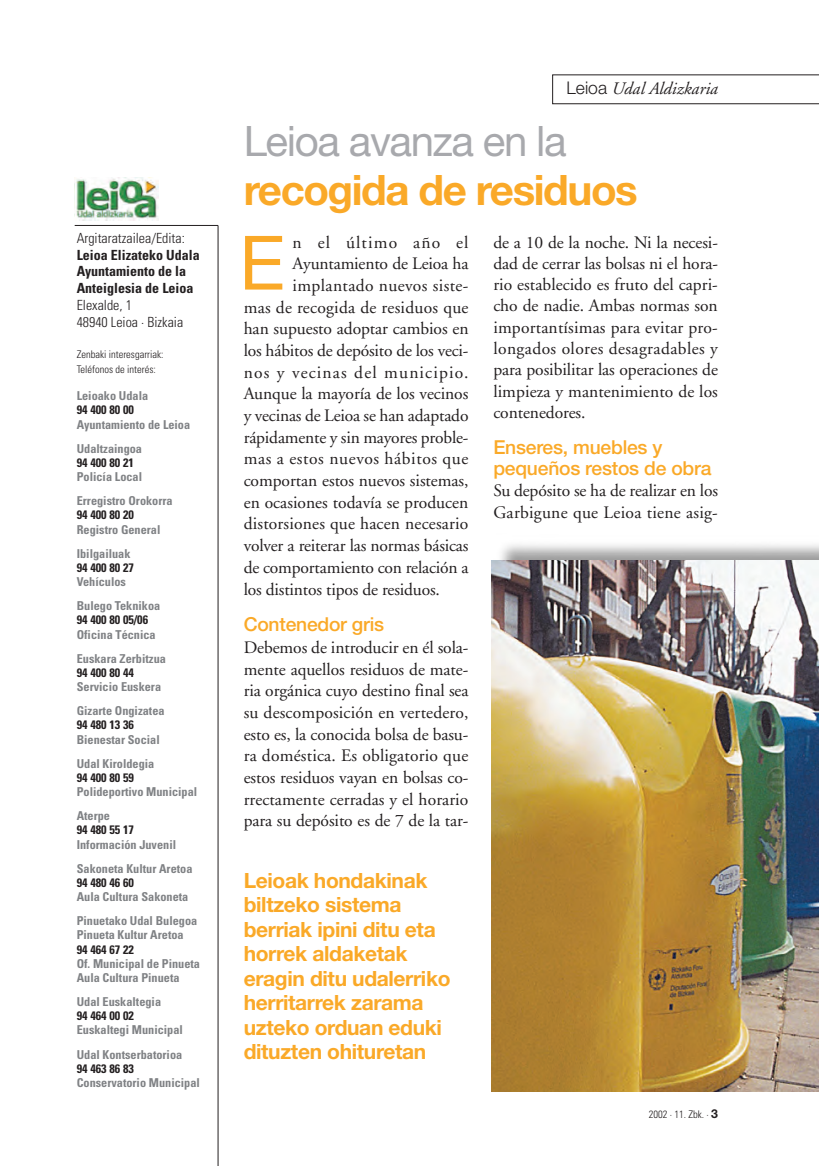
<style>
.page{position:relative;width:819px;height:1166px;background:#fff}
.page>*{position:absolute;margin:0;border:0;box-sizing:border-box;transform-origin:0 0}
.t1{font:75.08px "Helvetica Neue";color:#faa928}
.t2{font:700 42px "Helvetica Neue";letter-spacing:-.035em;color:#faa928}
.t3{font:42px "Helvetica Neue";letter-spacing:-.035em;color:#a8a9ad}
.t4{font:700 21px/24.5px "Helvetica Neue";letter-spacing:-.015em;color:#faa928}
.t5{font:500 19.25px/21.3px "Helvetica Neue";letter-spacing:-.01em;color:#faa928}
.t6{font:17.5px/21.3px "Adobe Garamond";letter-spacing:-.005em;color:#231f20;text-align:justify}
.t7{font:17.5px "Adobe Garamond";letter-spacing:.065em;color:#231f20}
.t8{font:17.5px "Adobe Garamond";letter-spacing:.015em;color:#231f20}
.t9{font:17.5px "Adobe Garamond";letter-spacing:.035em;color:#231f20}
.t10{font:17.5px "Adobe Garamond";letter-spacing:.02em;color:#231f20}
.t11{font:italic 17.5px "Adobe Garamond";color:#231f20}
.t12{font:700 condensed 14px/16.8px "Univers";color:#231f20}
.t13{font:300 condensed 14px/16.8px "Univers";color:#231f20}
.t14{font:700 condensed 12.25px/24.2px "Univers";color:#808285}
.t15{font:700 condensed 12.25px "Univers";color:#231f20}
.t16{font:300 condensed 10.5px/15px "Univers";color:#231f20}
.s1{font-family:"Helvetica Neue";font-weight:300;font-style:normal}
.s2{font-family:"Helvetica Neue";font-weight:700;font-stretch:normal;font-size:12.25px}
</style>
<div class="page">
<img style="left:491px;top:544px;width:328px;height:17px">
<svg style="left:552px;top:74px;width:267px;height:30px"></svg>
<hr style="left:75px;top:225px;width:143px;height:1px;background:#231f20">
<hr style="left:217px;top:225px;width:1px;height:941px;background:#231f20">
<img style="left:76px;top:178px;width:83px;height:43px">
<img style="left:491px;top:561px;width:328px;height:530px">
<p class="t13" style="left:77px;top:231px;width:110px">Argitaratzailea/Edita:</p>
<p class="t12" style="left:77px;top:247px;width:124px">Leioa Elizateko Udala<br>Ayuntamiento de la<br>Anteiglesia de Leioa</p>
<p class="t13" style="left:77px;top:298px;width:108px">Elexalde, 1<br>48940 Leioa · Bizkaia</p>
<p class="t16" style="left:77px;top:348px;width:88px">Zenbaki interesgarriak:<br>Teléfonos de interés:</p>
<p class="t14" style="left:77px;top:385px;width:73px">Leioako Udala</p>
<p class="t15" style="left:77px;top:405px;width:59px">94 400 80 00</p>
<p class="t14" style="left:77px;top:413px;width:115px">Ayuntamiento de Leioa<br>Udaltzaingoa</p>
<p class="t15" style="left:77px;top:458px;width:59px">94 400 80 21</p>
<p class="t14" style="left:77px;top:466px;width:97px">Policía Local<br>Erregistro Orokorra</p>
<p class="t15" style="left:77px;top:510px;width:59px">94 400 80 20</p>
<p class="t14" style="left:77px;top:518px;width:85px">Registro General<br>Ibilgailuak</p>
<p class="t15" style="left:77px;top:563px;width:59px">94 400 80 27</p>
<p class="t14" style="left:77px;top:571px;width:85px">Vehículos<br>Bulego Teknikoa</p>
<p class="t15" style="left:77px;top:615px;width:73px">94 400 80 05/06</p>
<p class="t14" style="left:77px;top:623px;width:91px">Oficina Técnica<br>Euskara Zerbitzua</p>
<p class="t15" style="left:77px;top:668px;width:59px">94 400 80 44</p>
<p class="t14" style="left:77px;top:676px;width:89px">Servicio Euskera<br>Gizarte Ongizatea</p>
<p class="t15" style="left:77px;top:720px;width:59px">94 480 13 36</p>
<p class="t14" style="left:77px;top:728px;width:85px">Bienestar Social<br>Udal Kiroldegia</p>
<p class="t15" style="left:77px;top:773px;width:59px">94 400 80 59</p>
<p class="t14" style="left:77px;top:780px;width:122px">Polideportivo Municipal<br>Aterpe</p>
<p class="t15" style="left:77px;top:825px;width:59px">94 480 55 17</p>
<p class="t14" style="left:77px;top:833px;width:117px">Información Juvenil<br>Sakoneta Kultur Aretoa</p>
<p class="t15" style="left:77px;top:878px;width:59px">94 480 46 60</p>
<p class="t14" style="left:77px;top:885px;width:122px">Aula Cultura Sakoneta<br>Pinuetako Udal Bulegoa</p>
<p class="t14" style="left:77px;top:924px;width:108px">Pinueta Kultur Aretoa</p>
<p class="t15" style="left:77px;top:945px;width:59px">94 464 67 22</p>
<p class="t14" style="left:77px;top:957px;width:125px;line-height:14.2px">Of. Municipal de Pinueta<br>Aula Cultura Pinueta</p>
<p class="t14" style="left:77px;top:990px;width:86px">Udal Euskaltegia</p>
<p class="t15" style="left:77px;top:1011px;width:59px">94 464 00 02</p>
<p class="t14" style="left:77px;top:1019px;width:108px">Euskaltegi Municipal<br>Udal Kontserbatorioa</p>
<p class="t15" style="left:77px;top:1064px;width:59px">94 463 86 83</p>
<p class="t14" style="left:77px;top:1071px;width:125px">Conservatorio Municipal</p>
<p class="t11" style="left:566px;top:81px;width:153px"><span class="s1">Leioa</span> Udal Aldizkaria</p>
<h2 class="t3" style="left:244px;top:126px;width:324px">Leioa avanza en la</h2>
<h2 class="t2" style="left:244px;top:175px;width:395px">recogida de residuos</h2>
<h1 class="t1" style="left:239px;top:236px;width:47px">E</h1>
<p class="t7" style="left:292px;top:235px;width:177px">n el último año el</p>
<p class="t6" style="left:292px;top:254px;width:177px">Ayuntamiento de Leioa ha</p>
<p class="t10" style="left:292px;top:278px;width:177px">implantado nuevos siste-</p>
<p class="t8" style="left:244px;top:300px;width:226px">mas de recogida de residuos que</p>
<p class="t6" style="left:244px;top:320px;width:226px">han supuesto adoptar cambios en</p>
<p class="t6" style="left:244px;top:341px;width:226px">los hábitos de depósito de los veci-</p>
<p class="t7" style="left:244px;top:365px;width:226px">nos y vecinas del municipio.</p>
<p class="t6" style="left:244px;top:385px;width:226px">Aunque la mayoría de los vecinos</p>
<p class="t6" style="left:244px;top:406px;width:226px">y vecinas de Leioa se han adaptado</p>
<p class="t6" style="left:244px;top:428px;width:226px">rápidamente y sin mayores proble-</p>
<p class="t9" style="left:244px;top:452px;width:226px">mas a estos nuevos hábitos que</p>
<p class="t6" style="left:244px;top:471px;width:226px">comportan estos nuevos sistemas,</p>
<p class="t6" style="left:244px;top:493px;width:226px">en ocasiones todavía se producen</p>
<p class="t6" style="left:244px;top:515px;width:226px">distorsiones que hacen necesario</p>
<p class="t6" style="left:244px;top:536px;width:226px">volver a reiterar las normas básicas</p>
<p class="t6" style="left:244px;top:558px;width:226px">de comportamiento con relación a</p>
<p class="t6" style="left:244px;top:580px;width:198px">los distintos tipos de residuos.</p>
<p class="t5" style="left:244px;top:615px;width:142px">Contenedor gris</p>
<p class="t6" style="left:244px;top:638px;width:226px">Debemos de introducir en él sola&shy;mente aquellos residuos de mate&shy;ria orgánica cuyo destino final sea su descomposición en vertedero, esto es, la conocida bolsa de basu&shy;ra doméstica. Es obligatorio que estos residuos vayan en bolsas co&shy;rrectamente cerradas y el horario para su depósito es de 7 de la tar-</p>
<p class="t4" style="left:244px;top:870px;width:208px">Leioak hondakinak biltzeko sistema berriak ipini ditu eta horrek aldaketak eragin ditu udalerriko herritarrek zarama uzteko orduan eduki dituzten ohituretan</p>
<p class="t6" style="left:493px;top:233px;width:226px">de a 10 de la noche. Ni la necesi&shy;dad de cerrar las bolsas ni el hora&shy;rio establecido es fruto del capri&shy;cho de nadie. Ambas normas son importantísimas para evitar pro&shy;longados olores desagradables y para posibilitar las operaciones de limpieza y mantenimiento de los contenedores.</p>
<p class="t5" style="left:493px;top:438px;width:219px">Enseres, muebles y pequeños restos de obra</p>
<p class="t6" style="left:493px;top:482px;width:226px">Su depósito se ha de realizar en los<br>Garbigune que Leioa tiene asig-</p>
<p class="t16" style="left:648px;top:1107px;width:71px">2002 · 11. Zbk. · <span class="s2">3</span></p>
</div>
